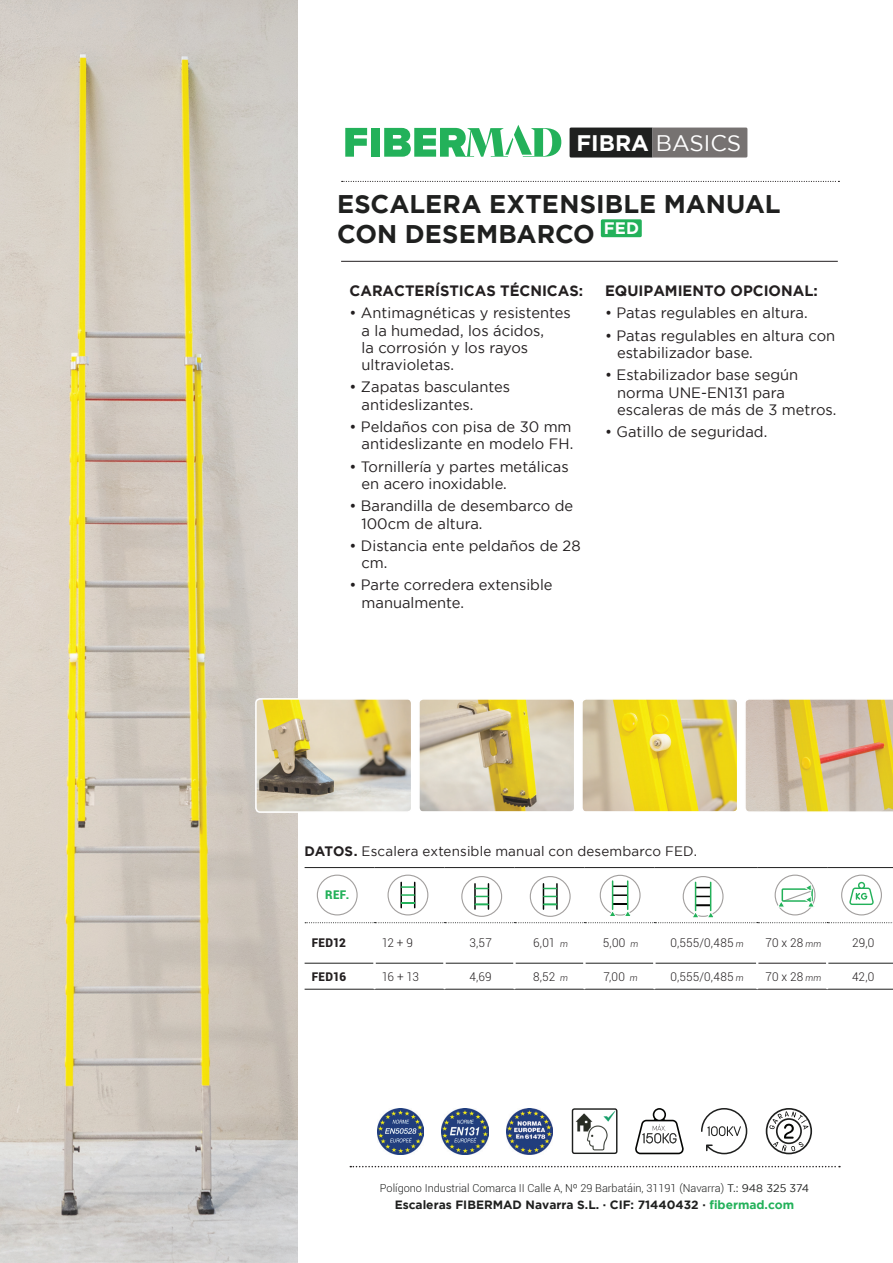
<style>
.page{position:relative;width:893px;height:1263px;background:#fff}
.page>*{position:absolute;margin:0;border:0;box-sizing:border-box;transform-origin:0 0}
.t1{font:700 25.5px/30px "Gotham";color:#1f201f}
.t2{font:22.5px "Gotham";color:#fff}
.t3{font:15px/17.2px "Gotham";color:#231f20}
.t4{font:700 15px "Gotham";color:#231f20}
.t5{font:13.65px "Gotham";letter-spacing:.01em;color:#231f20}
.t6{font:300 12px "Roboto";letter-spacing:.015em;color:#231f20}
.t7{font:700 12px "Gotham";color:#1f201f}
.t8{font:900 12px "Roboto";color:#231f20}
.t9{font:900 12px "Roboto";color:#23b15a}
.t10{font:300 10.95px "Roboto";color:#1f201f}
.s1{font-weight:700}
.s2{font-style:italic;font-size:9px}
.s3{font-family:"Gotham";font-weight:400}
.s4{color:#23b15a}
</style>
<div class="page">
<div style="left:601px;top:219px;width:41px;height:18px;background:#23b15a;border-radius:2px"></div>
<img style="left:0;top:0;width:298px;height:1263px">
<hr style="left:341px;top:261px;width:497px;height:1px;background:#231f20">
<svg style="left:350px;top:1166px;width:490px;height:1px"></svg>
<svg style="left:342px;top:181px;width:497px;height:1px"></svg>
<svg style="left:570px;top:128px;width:177px;height:30px;background:#504e4d"></svg>
<svg style="left:345px;top:128px;width:22px;height:29px"></svg>
<div style="left:371px;top:128px;width:9px;height:29px;background:#23b15a"></div>
<svg style="left:384px;top:125px;width:177px;height:32px"></svg>
<hr style="left:305px;top:963px;width:69px;height:1px;background:#1f201f">
<hr style="left:376px;top:963px;width:67px;height:1px;background:#1f201f">
<hr style="left:445px;top:963px;width:68px;height:1px;background:#1f201f">
<hr style="left:515px;top:963px;width:68px;height:1px;background:#1f201f">
<hr style="left:585px;top:963px;width:68px;height:1px;background:#1f201f">
<hr style="left:655px;top:963px;width:101px;height:1px;background:#1f201f">
<hr style="left:828px;top:963px;width:65px;height:1px;background:#1f201f">
<hr style="left:305px;top:989px;width:70px;height:1px;background:#1f201f">
<hr style="left:375px;top:989px;width:69px;height:1px;background:#1f201f">
<hr style="left:444px;top:989px;width:70px;height:1px;background:#1f201f">
<hr style="left:514px;top:989px;width:70px;height:1px;background:#1f201f">
<hr style="left:584px;top:989px;width:70px;height:1px;background:#1f201f">
<hr style="left:654px;top:989px;width:103px;height:1px;background:#1f201f">
<hr style="left:827px;top:989px;width:66px;height:1px;background:#1f201f">
<hr style="left:758px;top:963px;width:68px;height:1px;background:#231f20">
<hr style="left:757px;top:989px;width:70px;height:1px;background:#231f20">
<hr style="left:305px;top:867px;width:70px;height:1px;background:#1f201f">
<hr style="left:375px;top:867px;width:69px;height:1px;background:#1f201f">
<hr style="left:444px;top:867px;width:70px;height:1px;background:#1f201f">
<hr style="left:514px;top:867px;width:70px;height:1px;background:#1f201f">
<hr style="left:584px;top:867px;width:70px;height:1px;background:#1f201f">
<hr style="left:654px;top:867px;width:103px;height:1px;background:#1f201f">
<hr style="left:757px;top:867px;width:70px;height:1px;background:#1f201f">
<hr style="left:827px;top:867px;width:66px;height:1px;background:#1f201f">
<img style="left:421px;top:701px;width:151px;height:109px">
<div style="left:418px;top:698px;width:157px;height:115px;border:2px solid #fff;border-radius:4px"></div>
<img style="left:258px;top:701px;width:151px;height:109px">
<div style="left:255px;top:698px;width:157px;height:115px;border:2px solid #fff;border-radius:4px"></div>
<img style="left:584px;top:701px;width:151px;height:109px">
<div style="left:581px;top:698px;width:157px;height:115px;border:2px solid #fff;border-radius:4px"></div>
<svg style="left:745px;top:699px;width:148px;height:113px;background:#d4c08e"></svg>
<div style="left:387px;top:874px;width:41px;height:41px;border:1px solid #a29f9e;border-radius:50%"></div>
<div style="left:775px;top:874px;width:40px;height:41px;border:1px solid #a29f9e;border-radius:50%"></div>
<div style="left:600px;top:875px;width:41px;height:41px;border:1px solid #a29f9e;border-radius:50%"></div>
<div style="left:317px;top:874px;width:41px;height:41px;border:1px solid #a29f9e;border-radius:50%"></div>
<div style="left:841px;top:874px;width:41px;height:41px;border:1px solid #a29f9e;border-radius:50%"></div>
<svg style="left:701px;top:1108px;width:46px;height:46px"></svg>
<img style="left:442px;top:1108px;width:46px;height:46px">
<img style="left:377px;top:1108px;width:46px;height:46px">
<img style="left:575px;top:1111px;width:40px;height:40px">
<div style="left:572px;top:1108px;width:45px;height:46px;border:1px solid #1f201f;border-radius:2px"></div>
<svg style="left:766px;top:1108px;width:46px;height:46px"></svg>
<svg style="left:635px;top:1108px;width:49px;height:46px"></svg>
<div style="left:461px;top:876px;width:41px;height:41px;border:1px solid #a29f9e;border-radius:50%"></div>
<div style="left:530px;top:876px;width:41px;height:41px;border:1px solid #a29f9e;border-radius:50%"></div>
<div style="left:683px;top:876px;width:40px;height:41px;border:1px solid #a29f9e;border-radius:50%"></div>
<svg style="left:305px;top:881px;width:588px;height:42px"></svg>
<img style="left:507px;top:1108px;width:46px;height:46px">
<h2 class="t2" style="left:576px;top:130px;width:166px"><span class="s1">FIBRA</span> BASICS</h2>
<h1 class="t1" style="left:337px;top:189px;width:445px">ESCALERA EXTENSIBLE MANUAL<br>CON DESEMBARCO <sup>FED</sup></h1>
<p class="t4" style="left:350px;top:282px;width:235px">CARACTERÍSTICAS TÉCNICAS:</p>
<p class="t3" style="left:362px;top:304px;width:211px;text-indent:-12px">• Antimagnéticas y resistentes a la humedad, los ácidos,<br>la corrosión y los rayos ultravioletas.</p>
<p class="t3" style="left:362px;top:378px;width:150px;text-indent:-12px">• Zapatas basculantes antideslizantes.</p>
<p class="t3" style="left:350px;top:418px;width:225px;text-align:right">• Peldaños con pisa de 30 mm antideslizante en modelo FH.</p>
<p class="t3" style="left:362px;top:457px;width:209px;text-indent:-12px">• Tornillería y partes metálicas en acero inoxidable.</p>
<p class="t3" style="left:362px;top:497px;width:213px;text-indent:-12px">• Barandilla de desembarco de<br>100cm de altura.</p>
<p class="t3" style="left:362px;top:537px;width:221px;text-indent:-12px">• Distancia ente peldaños de 28 cm.</p>
<p class="t3" style="left:362px;top:576px;width:193px;text-indent:-12px">• Parte corredera extensible manualmente.</p>
<p class="t4" style="left:605px;top:282px;width:214px">EQUIPAMIENTO OPCIONAL:</p>
<p class="t3" style="left:605px;top:304px;width:204px">• Patas regulables en altura.</p>
<p class="t3" style="left:617px;top:326px;width:220px;text-indent:-12px">• Patas regulables en altura con estabilizador base.</p>
<p class="t3" style="left:617px;top:366px;width:221px;text-indent:-12px">• Estabilizador base según norma UNE-EN131 para escaleras de más de 3 metros.</p>
<p class="t3" style="left:605px;top:423px;width:164px">• Gatillo de seguridad.</p>
<p class="t5" style="left:305px;top:844px;width:394px"><span class="s1">DATOS.</span> Escalera extensible manual con desembarco FED.</p>
<p class="t9" style="left:325px;top:886px;width:26px">REF.</p>
<p class="t8" style="left:312px;top:935px;width:36px">FED12</p>
<p class="t6" style="left:382px;top:935px;width:33px">12 + 9</p>
<p class="t6" style="left:469px;top:935px;width:24px">3,57</p>
<p class="t6" style="left:533px;top:935px;width:36px">6,01 <span class="s2">m</span></p>
<p class="t6" style="left:603px;top:935px;width:37px">5,00 <span class="s2">m</span></p>
<p class="t6" style="left:670px;top:935px;width:75px">0,555/0,485 <span class="s2">m</span></p>
<p class="t6" style="left:765px;top:935px;width:57px">70 x 28 <span class="s2">mm</span></p>
<p class="t6" style="left:852px;top:935px;width:24px">29,0</p>
<p class="t8" style="left:312px;top:968px;width:36px">FED16</p>
<p class="t6" style="left:382px;top:968px;width:39px">16 + 13</p>
<p class="t6" style="left:469px;top:968px;width:24px">4,69</p>
<p class="t6" style="left:533px;top:968px;width:36px">8,52 <span class="s2">m</span></p>
<p class="t6" style="left:603px;top:968px;width:36px">7,00 <span class="s2">m</span></p>
<p class="t6" style="left:670px;top:968px;width:75px">0,555/0,485 <span class="s2">m</span></p>
<p class="t6" style="left:765px;top:968px;width:57px">70 x 28 <span class="s2">mm</span></p>
<p class="t6" style="left:852px;top:968px;width:24px">42,0</p>
<p class="t10" style="left:380px;top:1181px;width:431px">Polígono Industrial Comarca II Calle A, Nº 29 Barbatáin, 31191 (Navarra) <span class="s3">T.: 948 325 374</span></p>
<p class="t7" style="left:395px;top:1197px;width:401px">Escaleras FIBERMAD Navarra S.L. · CIF: 71440432 · <span class="s4">fibermad.com</span></p>
</div>
